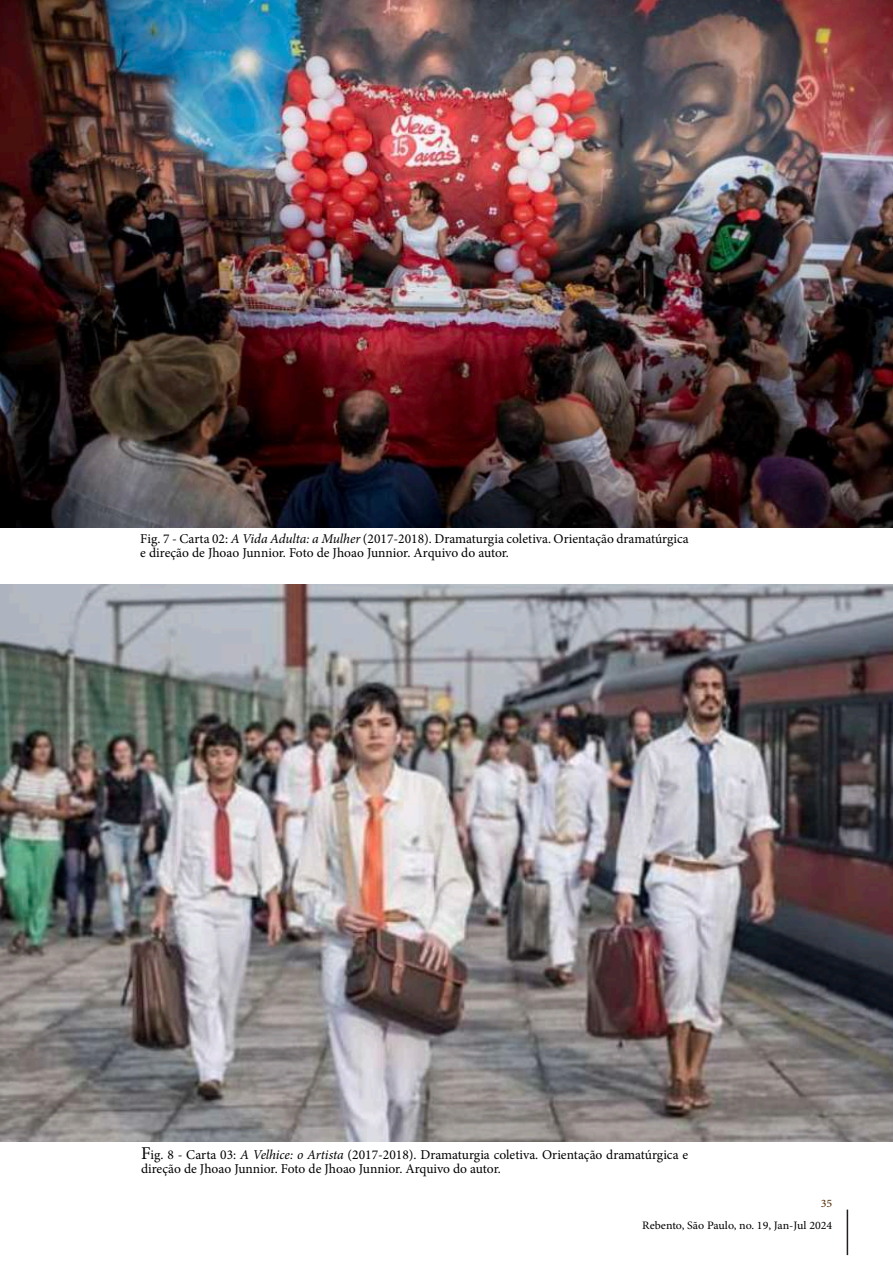
<style>
.page{position:relative;width:893px;height:1263px;background:#fff}
.page>*{position:absolute;margin:0;border:0;box-sizing:border-box;transform-origin:0 0}
.t1{font:13.5px/14.4px "Minion Pro";color:#000}
.t2{font:11.4px "Minion Pro";color:#000;scale:1.05 1}
.t3{font:11.4px "Minion Pro";color:#502800;scale:1.05 1}
.s1{font-style:italic}
.s2{font-size:18px}
</style>
<div class="page">
<hr style="left:847px;top:1209px;width:1px;height:46px;background:#231f20">
<img style="left:0;top:0;width:893px;height:527px">
<img style="left:0;top:584px;width:893px;height:557px">
<p class="t1" style="left:140px;top:531px;width:550px">Fig. 7 - Carta 02: <span class="s1">A Vida Adulta: a Mulher</span> (2017-2018). Dramaturgia coletiva. Orientação dramatúrgica e direção de Jhoao Junnior. Foto de Jhoao Junnior. Arquivo do autor.</p>
<p class="t1" style="left:141px;top:1147px;width:549px"><span class="s2">F</span>ig. 8 - Carta 03: <span class="s1">A Velhice: o Artista</span> (2017-2018). Dramaturgia coletiva. Orientação dramatúrgica e direção de Jhoao Junnior. Foto de Jhoao Junnior. Arquivo do autor.</p>
<p class="t3" style="left:821px;top:1195px;width:12px">35</p>
<p class="t2" style="left:642px;top:1218px;width:183px">Rebento, São Paulo, no. 19, Jan-Jul 2024</p>
</div>
